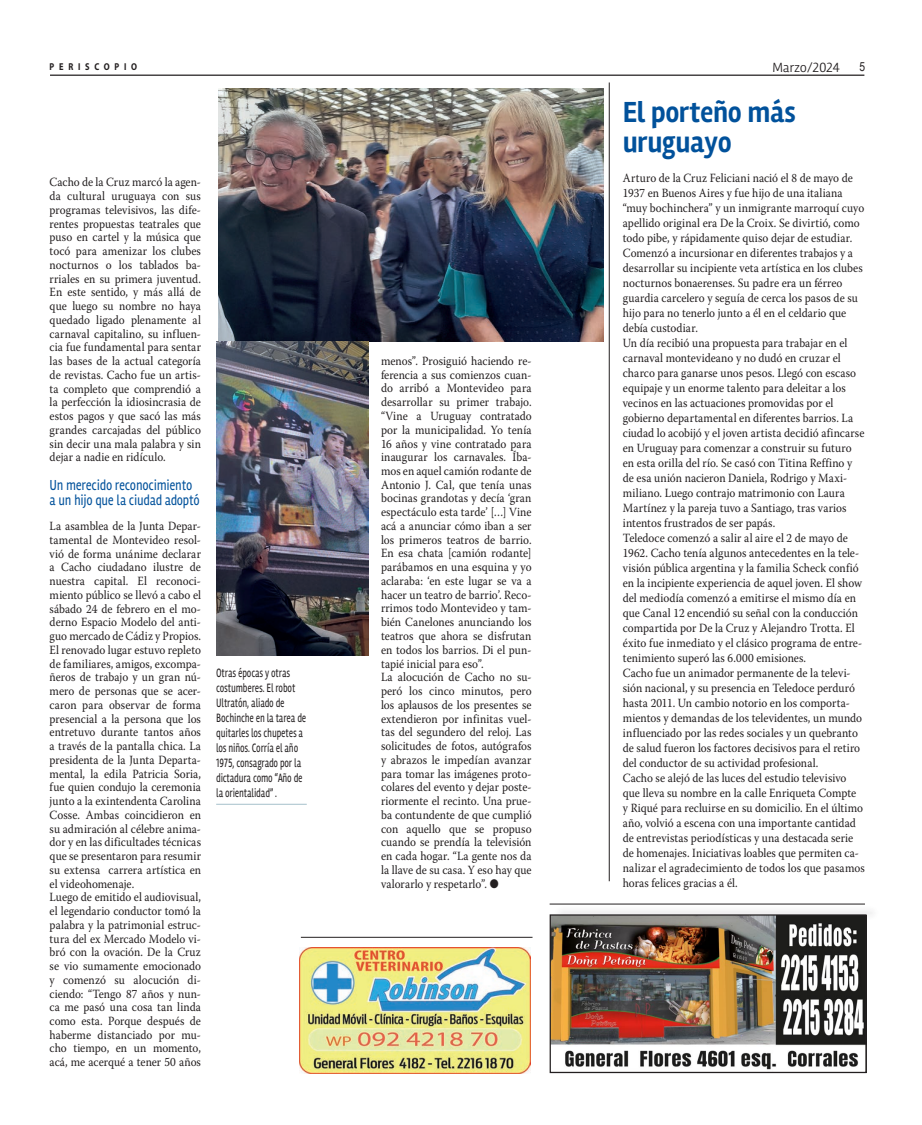
<style>
.page{position:relative;width:922px;height:1125px;background:#fff}
.page>*{position:absolute;margin:0;border:0;box-sizing:border-box;transform-origin:0 0}
.Tit3{font:30px "Rambla Oscura";letter-spacing:-.02em;color:#01519b;scale:.9 1}
.Subtítulo_Daqui{font:15px/15px "Rambla";letter-spacing:-.02em;color:#01519b;scale:.8 1}
.t1{font:13.75px "Rambla Libro Libro";letter-spacing:-.03em;color:#231f20}
.Txt1{font:12.5px/13.8px "Warnock Pro";letter-spacing:.005em;color:#231f20;text-align:justify;scale:.9 1}
.FotoPIE{font:12.5px/15px "Rambla";letter-spacing:-.02em;color:#231f20;scale:.7 1}
.t2{font:12.5px "Arial Narrow";color:#231f20}
.t3{font:700 10px "Myriad Pro";letter-spacing:.57em;color:#231f20;scale:.83 1}
</style>
<div class="page">
<hr style="left:50px;top:75px;width:814px;height:1px;background:#231f20">
<img style="left:218px;top:88px;width:385px;height:253px">
<img style="left:551px;top:916px;width:313px;height:154px">
<div style="left:549px;top:914px;width:317px;height:159px;border:1px solid #231f20"></div>
<div style="left:552px;top:906px;width:327px;height:14px;background:#231f20;opacity:.75"></div>
<hr style="left:549px;top:904px;width:315px;height:1px;background:#231f20">
<hr style="left:301px;top:937px;width:231px;height:1px;background:#231f20">
<img style="left:299px;top:947px;width:231px;height:126px">
<img style="left:216px;top:341px;width:153px;height:314px">
<hr style="left:216px;top:804px;width:91px;height:1px;background:#a6c1cb">
<hr style="left:609px;top:82px;width:1px;height:799px;background:#231f20">
<p class="t3" style="left:50px;top:60px;width:107px">PERISCOPIO</p>
<p class="t1" style="left:771px;top:60px;width:69px">Marzo/2024</p>
<p class="t2" style="left:859px;top:58px;width:7px">5</p>
<p class="Txt1" style="left:50px;top:175px;width:170px">Cacho de la Cruz marcó la agen&shy;da cultural uruguaya con sus programas televisivos, las dife&shy;rentes propuestas teatrales que puso en cartel y la música que tocó para amenizar los clubes nocturnos o los tablados ba&shy;rriales en su primera juventud.<br>En este sentido, y más allá de que luego su nombre no haya quedado ligado plenamente al carnaval capitalino, su influen&shy;cia fue fundamental para sentar las bases de la actual categoría de revistas. Cacho fue un artis&shy;ta completo que comprendió a la perfección la idiosincrasia de estos pagos y que sacó las más grandes carcajadas del público sin decir una mala palabra y sin dejar a nadie en ridículo.</p>
<p class="Subtítulo_Daqui" style="left:50px;top:477px;width:189px">Un merecido reconocimiento a un hijo que la ciudad adoptó</p>
<p class="Txt1" style="left:50px;top:519px;width:170px">La asamblea de la Junta Depar&shy;tamental de Montevideo resol&shy;vió de forma unánime declarar a Cacho ciudadano ilustre de nuestra capital. El reconoci&shy;miento público se llevó a cabo el sábado 24 de febrero en el mo&shy;derno Espacio Modelo del anti&shy;guo mercado de Cádiz y Propios.<br>El renovado lugar estuvo repleto de familiares, amigos, excompa&shy;ñeros de trabajo y un gran nú&shy;mero de personas que se acer&shy;caron para observar de forma presencial a la persona que los entretuvo durante tantos años a través de la pantalla chica. La presidenta de la Junta Departa&shy;mental, la edila Patricia Soria, fue quien condujo la ceremonia junto a la exintendenta Carolina Cosse. Ambas coincidieron en su admiración al célebre anima&shy;dor y en las dificultades técnicas que se presentaron para resumir su extensa carrera artística en el videohomenaje.</p>
<p class="Txt1" style="left:50px;top:890px;width:170px">Luego de emitido el audiovisual, el legendario conductor tomó la palabra y la patrimonial estruc&shy;tura del ex Mercado Modelo vi&shy;bró con la ovación. De la Cruz se vio sumamente emocionado y comenzó su alocución di&shy;ciendo: “Tengo 87 años y nun&shy;ca me pasó una cosa tan linda como esta. Porque después de haberme distanciado por mu&shy;cho tiempo, en un momento, acá, me acerqué a tener 50 años</p>
<p class="FotoPIE" style="left:216px;top:665px;width:130px">Otras épocas y otras costumberes. El robot<br>Ultratón, aliado de<br>Bochinche en la tarea de quitarles los chupetes a los niños. Corría el año<br>1975, consagrado por la dictadura como “Año de la orientalidad” .</p>
<p class="Txt1" style="left:381px;top:354px;width:169px">menos”. Prosiguió haciendo re&shy;ferencia a sus comienzos cuan&shy;do arribó a Montevideo para desarrollar su primer trabajo. “Vine a Uruguay contratado por la municipalidad. Yo tenía 16 años y vine contratado para inaugurar los carnavales. Íba&shy;mos en aquel camión rodante de Antonio J. Cal, que tenía unas bocinas grandotas y decía ‘gran espectáculo esta tarde’ […] Vine acá a anunciar cómo iban a ser los primeros teatros de barrio.<br>En esa chata [camión rodante] parábamos en una esquina y yo aclaraba: ‘en este lugar se va a hacer un teatro de barrio’. Reco&shy;rrimos todo Montevideo y tam&shy;bién Canelones anunciando los teatros que ahora se disfrutan en todos los barrios. Di el pun&shy;tapié inicial para eso”.</p>
<p class="Txt1" style="left:381px;top:670px;width:169px">La alocución de Cacho no su&shy;peró los cinco minutos, pero los aplausos de los presentes se extendieron por infinitas vuel&shy;tas del segundero del reloj. Las solicitudes de fotos, autógrafos y abrazos le impedían avanzar para tomar las imágenes proto&shy;colares del evento y dejar poste&shy;riormente el recinto. Una prue&shy;ba contundente de que cumplió con aquello que se propuso cuando se prendía la televisión en cada hogar. “La gente nos da la llave de su casa. Y eso hay que valorarlo y respetarlo”. ●</p>
<p class="Tit3" style="left:622px;top:94px;width:194px">El porteño más</p>
<p class="Tit3" style="left:622px;top:124px;width:122px">uruguayo</p>
<p class="Txt1" style="left:622px;top:170px;width:270px;line-height:15px;text-align:left">Arturo de la Cruz Feliciani nació el 8 de mayo de 1937 en Buenos Aires y fue hijo de una italiana “muy bochinchera” y un inmigrante marroquí cuyo apellido original era De la Croix. Se divirtió, como todo pibe, y rápidamente quiso dejar de estudiar.<br>Comenzó a incursionar en diferentes trabajos y a desarrollar su incipiente veta artística en los clubes nocturnos bonaerenses. Su padre era un férreo guardia carcelero y seguía de cerca los pasos de su hijo para no tenerlo junto a él en el celdario que debía custodiar.</p>
<p class="Txt1" style="left:622px;top:335px;width:270px;line-height:15px;text-align:left">Un día recibió una propuesta para trabajar en el carnaval montevideano y no dudó en cruzar el charco para ganarse unos pesos. Llegó con escaso equipaje y un enorme talento para deleitar a los vecinos en las actuaciones promovidas por el gobierno departamental en diferentes barrios. La ciudad lo acobijó y el joven artista decidió afincarse en Uruguay para comenzar a construir su futuro en esta orilla del río. Se casó con Titina Reffino y de esa unión nacieron Daniela, Rodrigo y Maxi&shy;miliano. Luego contrajo matrimonio con Laura Martínez y la pareja tuvo a Santiago, tras varios intentos frustrados de ser papás.</p>
<p class="Txt1" style="left:622px;top:530px;width:267px;line-height:15px;text-align:left">Teledoce comenzó a salir al aire el 2 de mayo de 1962. Cacho tenía algunos antecedentes en la tele&shy;visión pública argentina y la familia Scheck confió en la incipiente experiencia de aquel joven. El show del mediodía comenzó a emitirse el mismo día en que Canal 12 encendió su señal con la conducción compartida por De la Cruz y Alejandro Trotta. El éxito fue inmediato y el clásico programa de entre&shy;tenimiento superó las 6.000 emisiones.</p>
<p class="Txt1" style="left:622px;top:665px;width:267px;line-height:15px;text-align:left">Cacho fue un animador permanente de la televi&shy;sión nacional, y su presencia en Teledoce perduró hasta 2011. Un cambio notorio en los comporta&shy;mientos y demandas de los televidentes, un mundo influenciado por las redes sociales y un quebranto de salud fueron los factores decisivos para el retiro del conductor de su actividad profesional.</p>
<p class="Txt1" style="left:622px;top:770px;width:270px;line-height:15px;text-align:left">Cacho se alejó de las luces del estudio televisivo que lleva su nombre en la calle Enriqueta Compte<br>y Riqué para recluirse en su domicilio. En el último año, volvió a escena con una importante cantidad de entrevistas periodísticas y una destacada serie de homenajes. Iniciativas loables que permiten ca&shy;nalizar el agradecimiento de todos los que pasamos horas felices gracias a él.</p>
</div>
